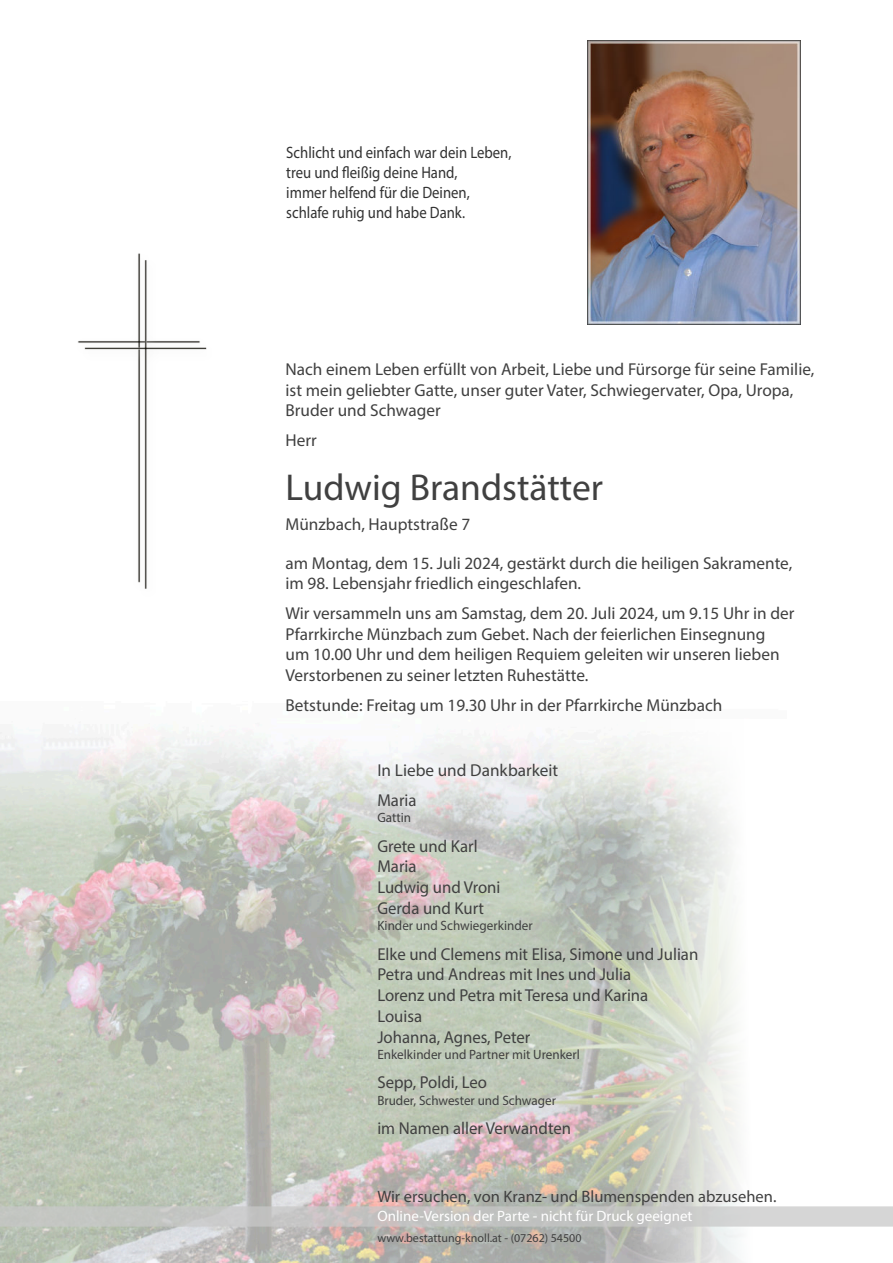
<style>
.page{position:relative;width:893px;height:1263px;background:#fff}
.page>*{position:absolute;margin:0;border:0;box-sizing:border-box;transform-origin:0 0}
.t1{font:37.5px "Myriad Pro";color:#404040}
.t2{font:17.25px/20.7px "Myriad Pro";color:#404040}
.t3{font:16.5px/19.8px "Myriad Pro";color:#323232;scale:.89 1}
.t4{font:16.5px "Myriad Pro";color:#404040}
.t5{font:15px "Myriad Pro";color:#fff}
.t6{font:13.5px "Myriad Pro";color:#404040}
.t7{font:12px "Myriad Pro";color:#404040}
</style>
<div class="page">
<img style="left:0;top:732px;width:626px;height:531px">
<img style="left:626px;top:741px;width:267px;height:522px">
<img style="left:78px;top:253px;width:129px;height:336px">
<img style="left:0;top:1206px;width:893px;height:20px">
<img style="left:587px;top:40px;width:213px;height:284px">
<p class="t3" style="left:286px;top:144px;width:254px">Schlicht und einfach war dein Leben, treu und fleißig deine Hand,<br>immer helfend für die Deinen, schlafe ruhig und habe Dank.</p>
<p class="t2" style="left:285px;top:360px;width:530px">Nach einem Leben erfüllt von Arbeit, Liebe und Fürsorge für seine Familie, ist mein geliebter Gatte, unser guter Vater, Schwiegervater, Opa, Uropa,<br>Bruder und Schwager</p>
<p class="t2" style="left:285px;top:431px;width:33px">Herr</p>
<h1 class="t1" style="left:285px;top:472px;width:319px">Ludwig Brandstätter</h1>
<p class="t2" style="left:285px;top:515px;width:186px">Münzbach, Hauptstraße 7</p>
<p class="t2" style="left:285px;top:554px;width:508px">am Montag, dem 15. Juli 2024, gestärkt durch die heiligen Sakramente, im 98. Lebensjahr friedlich eingeschlafen.</p>
<p class="t2" style="left:285px;top:604px;width:510px">Wir versammeln uns am Samstag, dem 20. Juli 2024, um 9.15 Uhr in der Pfarrkirche Münzbach zum Gebet. Nach der feierlichen Einsegnung<br>um 10.00 Uhr und dem heiligen Requiem geleiten wir unseren lieben Verstorbenen zu seiner letzten Ruhestätte.</p>
<p class="t2" style="left:285px;top:696px;width:438px">Betstunde: Freitag um 19.30 Uhr in der Pfarrkirche Münzbach</p>
<p class="t2" style="left:377px;top:757px;width:182px;line-height:29.7px">In Liebe und Dankbarkeit<br>Maria</p>
<p class="t6" style="left:377px;top:812px;width:35px">Gattin</p>
<p class="t2" style="left:377px;top:837px;width:125px">Grete und Karl<br>Maria<br>Ludwig und Vroni<br>Gerda und Kurt</p>
<p class="t6" style="left:377px;top:920px;width:157px">Kinder und Schwiegerkinder</p>
<p class="t2" style="left:377px;top:945px;width:322px">Elke und Clemens mit Elisa, Simone und Julian<br>Petra und Andreas mit Ines und Julia<br>Lorenz und Petra mit Teresa und Karina<br>Louisa<br>Johanna, Agnes, Peter</p>
<p class="t6" style="left:377px;top:1049px;width:204px">Enkelkinder und Partner mit Urenkerl</p>
<p class="t2" style="left:377px;top:1074px;width:111px">Sepp, Poldi, Leo</p>
<p class="t6" style="left:377px;top:1094px;width:180px">Bruder, Schwester und Schwager</p>
<p class="t2" style="left:377px;top:1120px;width:195px">im Namen aller Verwandten</p>
<p class="t4" style="left:377px;top:1189px;width:400px">Wir ersuchen, von Kranz- und Blumenspenden abzusehen.</p>
<p class="t5" style="left:377px;top:1210px;width:317px">Online-Version der Parte - nicht für Druck geeignet</p>
<p class="t7" style="left:377px;top:1233px;width:206px">www.bestattung-knoll.at - (07262) 54500</p>
</div>
